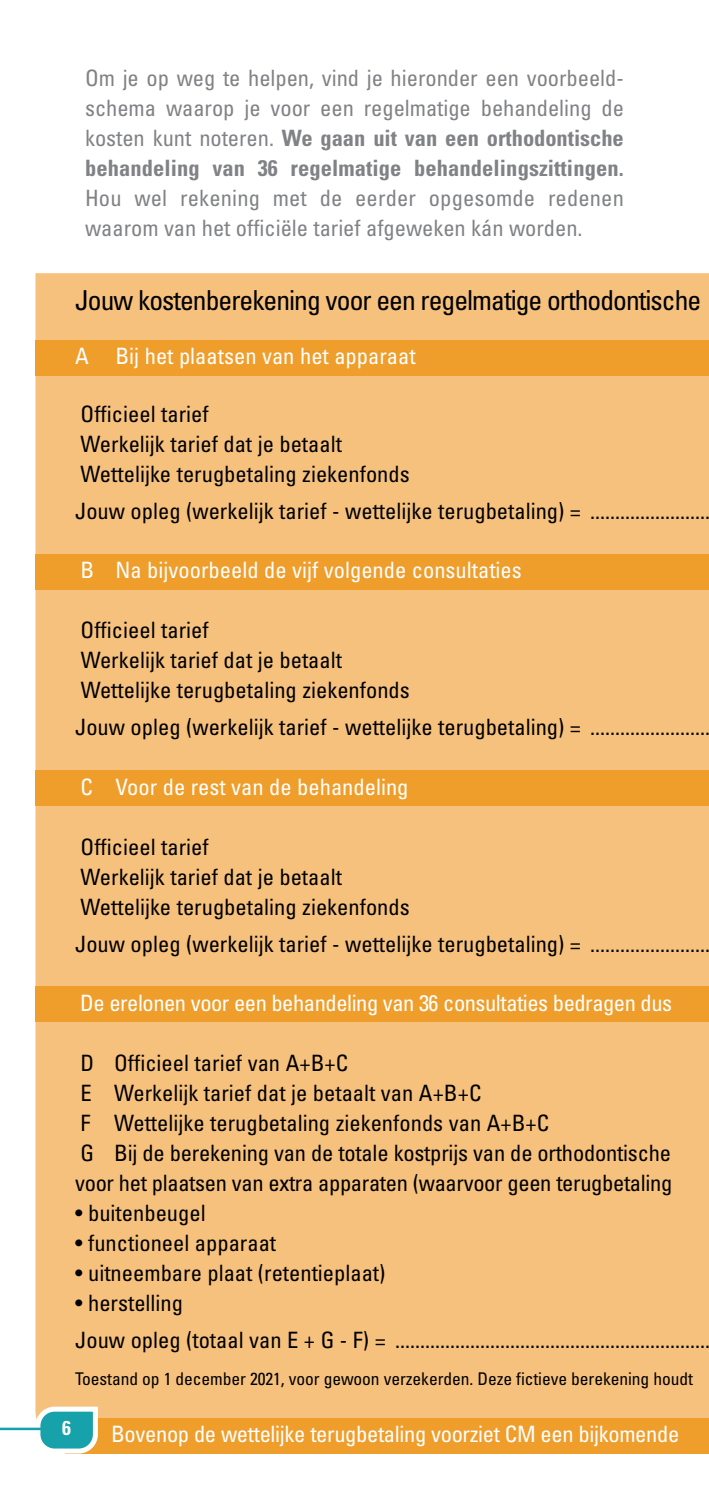
<style>
.page{position:relative;width:709px;height:1489px;background:#fff}
.page>*{position:absolute;margin:0;border:0;box-sizing:border-box;transform-origin:0 0}
.t1{font:condensed 27.5px "Univers LT Std";letter-spacing:-.035em;color:#000}
.t2{font:condensed 22.5px/30px "Univers LT Std";color:#000}
.t3{font:condensed 22.5px/30px "Univers LT Std";color:#808285;text-align:justify}
.t4{font:condensed 22.5px "Univers LT Std";letter-spacing:-.015em;color:#fff}
.t5{font:700 condensed 20px "Univers LT Std";color:#fff}
.t6{font:condensed 17.5px "Univers LT Std";letter-spacing:-.005em;color:#000}
.s1{font-weight:700}
</style>
<div class="page">
<div style="left:35px;top:273px;width:674px;height:1144px;background:#f6c17d"></div>
<div style="left:35px;top:340px;width:674px;height:36px;background:#ef9e2b"></div>
<div style="left:35px;top:554px;width:674px;height:35px;background:#ef9e2b"></div>
<div style="left:35px;top:770px;width:674px;height:35px;background:#ef9e2b"></div>
<div style="left:35px;top:986px;width:674px;height:36px;background:#ef9e2b"></div>
<div style="left:66px;top:1417px;width:643px;height:36px;background:#ef9e2b"></div>
<svg style="left:33px;top:1403px;width:67px;height:51px"></svg>
<hr style="left:0;top:1427px;width:47px;height:2px;background:#17a1aa">
<p class="t3" style="left:85px;top:63px;width:540px">Om je op weg te helpen, vind je hieronder een voorbeeld&shy;schema waarop je voor een regelmatige behandeling de kosten kunt noteren. <span class="s1">We gaan uit van een orthodontische behandeling van 36 regelmatige behandelingszittingen.</span></p>
<p class="t3" style="left:85px;top:183px;width:540px">Hou wel rekening met de eerder opgesomde redenen waarom van het officiële tarief afgeweken kán worden.</p>
<p class="t1" style="left:75px;top:283px;width:627px">Jouw kostenberekening voor een regelmatige orthodontische</p>
<p class="t4" style="left:75px;top:341px;width:342px">A Bij het plaatsen van het apparaat</p>
<p class="t2" style="left:81px;top:398px;width:331px">Officieel tarief<br>Werkelijk tarief dat je betaalt<br>Wettelijke terugbetaling ziekenfonds</p>
<p class="t2" style="left:75px;top:495px;width:636px">Jouw opleg (werkelijk tarief - wettelijke terugbetaling) = ........................</p>
<p class="t4" style="left:81px;top:556px;width:443px">B Na bijvoorbeeld de vijf volgende consultaties</p>
<p class="t2" style="left:81px;top:615px;width:331px">Officieel tarief<br>Werkelijk tarief dat je betaalt<br>Wettelijke terugbetaling ziekenfonds</p>
<p class="t2" style="left:75px;top:712px;width:636px">Jouw opleg (werkelijk tarief - wettelijke terugbetaling) = ........................</p>
<p class="t4" style="left:81px;top:772px;width:329px">C Voor de rest van de behandeling</p>
<p class="t2" style="left:81px;top:831px;width:331px">Officieel tarief<br>Werkelijk tarief dat je betaalt<br>Wettelijke terugbetaling ziekenfonds</p>
<p class="t2" style="left:75px;top:928px;width:636px">Jouw opleg (werkelijk tarief - wettelijke terugbetaling) = ........................</p>
<p class="t4" style="left:80px;top:988px;width:593px">De erelonen voor een behandeling van 36 consultaties bedragen dus</p>
<p class="t2" style="left:75px;top:1047px;width:598px">D Officieel tarief van A+B+C<br>E Werkelijk tarief dat je betaalt van A+B+C<br>F Wettelijke terugbetaling ziekenfonds van A+B+C<br>G Bij de berekening van de totale kostprijs van de orthodontische voor het plaatsen van extra apparaten (waarvoor geen terugbetaling</p>
<p class="t2" style="left:75px;top:1197px;width:132px">• buitenbeugel</p>
<p class="t2" style="left:75px;top:1227px;width:202px">• functioneel apparaat</p>
<p class="t2" style="left:75px;top:1257px;width:312px">• uitneembare plaat (retentieplaat)</p>
<p class="t2" style="left:75px;top:1284px;width:636px;line-height:37px">• herstelling<br>Jouw opleg (totaal van E + G - F) = ...............................................................</p>
<p class="t6" style="left:75px;top:1367px;width:619px">Toestand op 1 december 2021, voor gewoon verzekerden. Deze fictieve berekening houdt</p>
<p class="t4" style="left:111px;top:1419px;width:569px">Bovenop de wettelijke terugbetaling voorziet CM een bijkomende</p>
<p class="t5" style="left:62px;top:1415px;width:10px">6</p>
</div>
